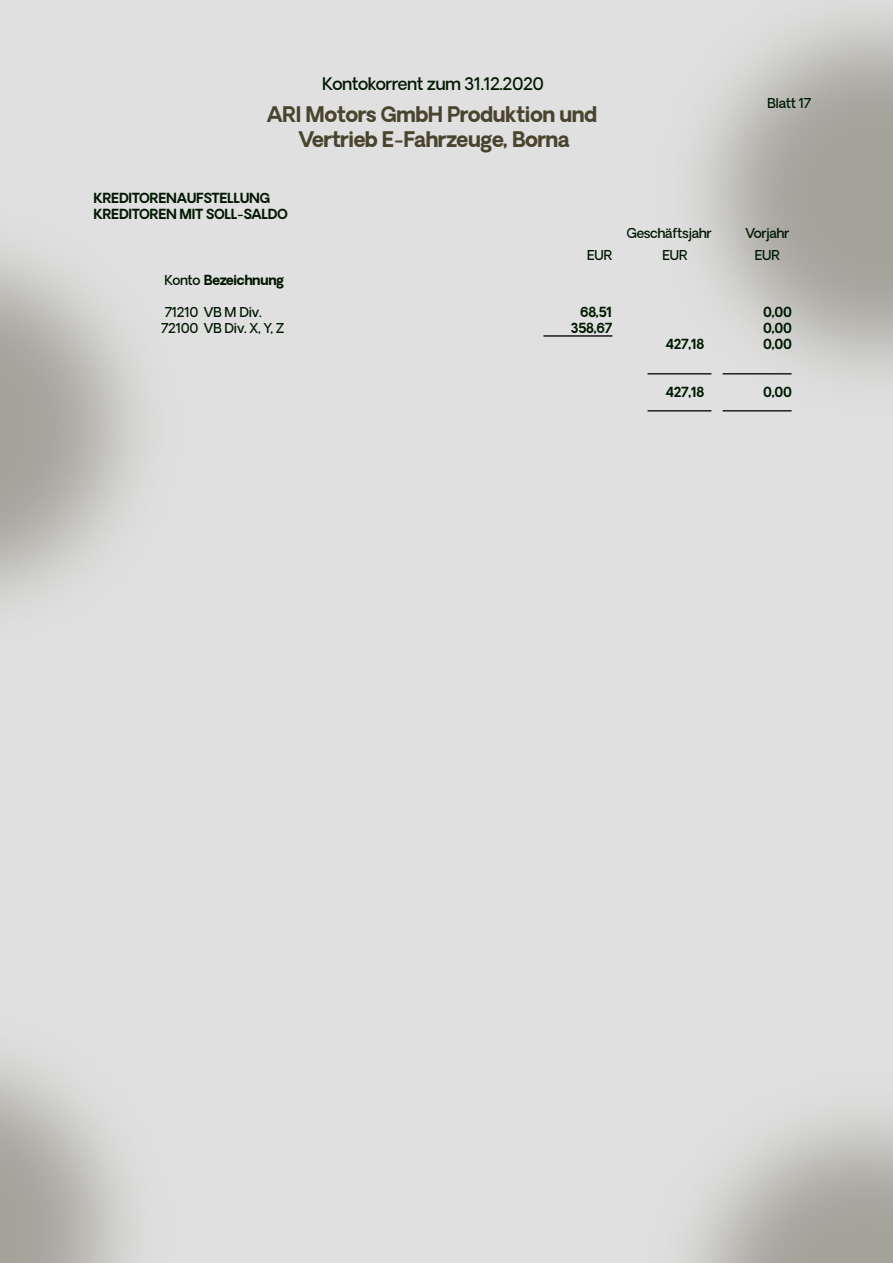
<style>
.page{position:relative;width:893px;height:1263px;background:#e0e0e0}
.page>*{position:absolute;margin:0;border:0;box-sizing:border-box;transform-origin:0 0}
.t1{font:700 20.7px/24.8px "Oakes Grotesk";letter-spacing:-.025em;color:#49442e;text-align:center}
.t2{font:500 16.95px "Oakes Grotesk";letter-spacing:-.025em;color:#001800}
.t3{font:700 13.35px/16px "Oakes Grotesk";letter-spacing:-.025em;color:#001800;text-align:right}
.t4{font:500 13.35px/16px "Oakes Grotesk";letter-spacing:-.025em;color:#001800}
.s1{font-weight:500}
</style>
<div class="page">
<hr style="left:648px;top:373px;width:63px;height:2px;background:#231f20">
<hr style="left:648px;top:410px;width:63px;height:2px;background:#231f20">
<hr style="left:723px;top:373px;width:68px;height:2px;background:#231f20">
<hr style="left:723px;top:410px;width:68px;height:2px;background:#231f20">
<hr style="left:543px;top:335px;width:69px;height:2px;background:#231f20">
<p class="t2" style="left:322px;top:73px;width:223px">Kontokorrent zum 31.12.2020</p>
<h1 class="t1" style="left:267px;top:103px;width:332px">ARI Motors GmbH Produktion und<br>Vertrieb E-Fahrzeuge, Borna</h1>
<p class="t3" style="left:93px;top:190px;width:196px;text-align:left">KREDITORENAUFSTELLUNG<br>KREDITOREN MIT SOLL-SALDO</p>
<p class="t4" style="left:767px;top:96px;width:45px">Blatt 17</p>
<p class="t3" style="left:164px;top:272px;width:121px"><span class="s1">Konto</span> Bezeichnung</p>
<p class="t4" style="left:161px;top:304px;width:125px">71210 VB M Div.<br>72100 VB Div. X, Y, Z</p>
<p class="t4" style="left:627px;top:226px;width:86px">Geschäftsjahr</p>
<p class="t4" style="left:745px;top:223px;width:46px;line-height:21.3px;text-align:center">Vorjahr<br>EUR</p>
<p class="t4" style="left:587px;top:247px;width:27px">EUR</p>
<p class="t4" style="left:662px;top:247px;width:27px">EUR</p>
<p class="t3" style="left:571px;top:304px;width:43px">68,51<br>358,67</p>
<p class="t3" style="left:763px;top:304px;width:30px;text-align:justify">0,00<br>0,00<br>0,00</p>
<p class="t3" style="left:763px;top:384px;width:30px">0,00</p>
<p class="t3" style="left:666px;top:336px;width:40px">427,18</p>
<p class="t3" style="left:666px;top:384px;width:40px">427,18</p>
</div>
